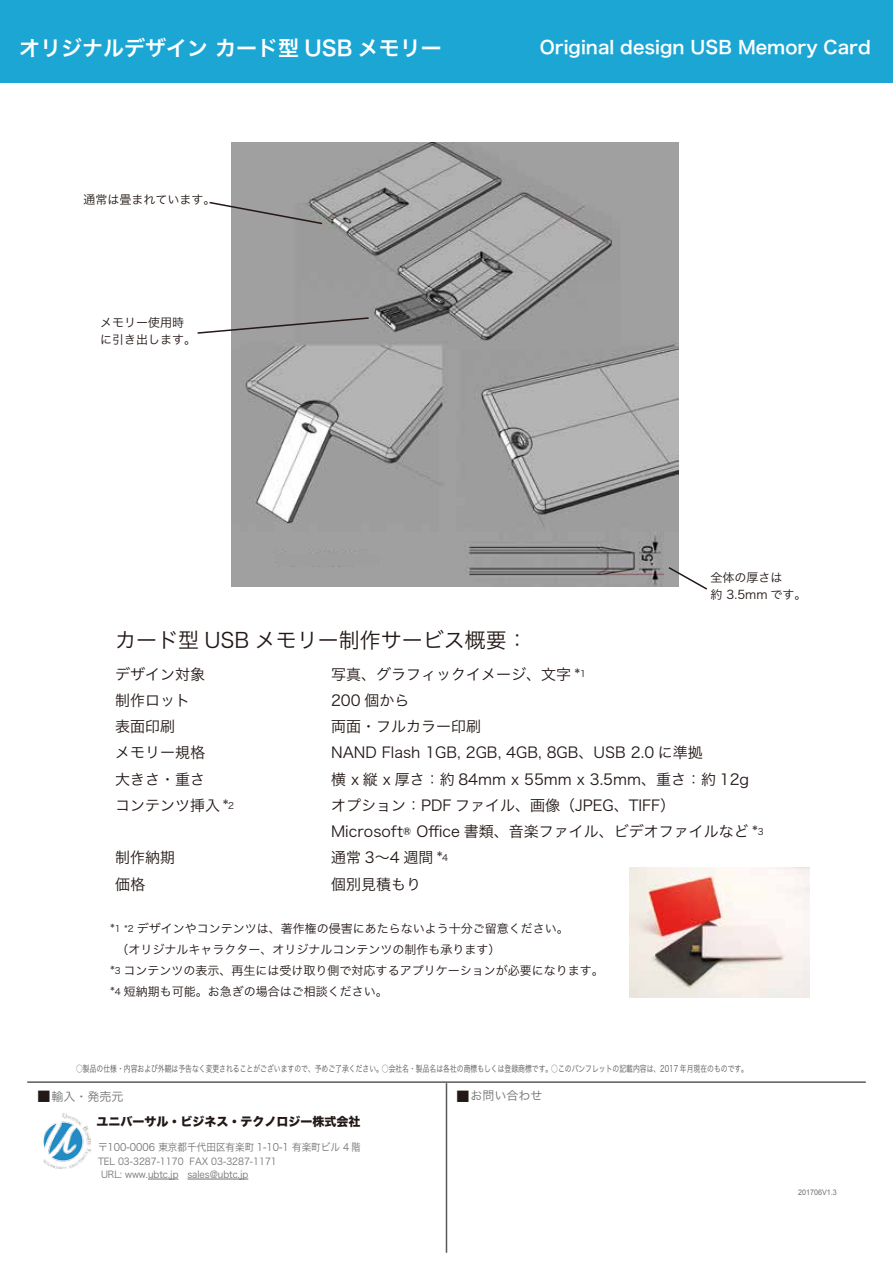
<style>
.page{position:relative;width:893px;height:1263px;background:#fff}
.page>*{position:absolute;margin:0;border:0;box-sizing:border-box;transform-origin:0 0}
.t1{font:21px "Hira Kaku Pro W6";color:#fff}
.t2{font:21px "Hira Kaku Pro W3";color:#221815}
.t3{font:18px "Hira Kaku Pro W6";color:#fff}
.t4{font:15px/26.2px "Hira Kaku Pro W3";color:#221815}
.t5{font:12px/21px "Hira Kaku Pro W3";color:#221815}
.t6{font:12px "Hira Kaku Std N W8";color:#221815}
.t7{font:12px "Hira Kaku Pro W3";color:#727171}
.t8{font:10.35px "Hira Kaku Pro W3";color:#727171;scale:.93 1}
.t9{font:9.6px/13.5px "Hira Kaku Pro W3";color:#727171;scale:.94 1}
.t10{font:9px "Hira Kaku Pro W3";color:#5a5858;scale:.76 1}
.t11{font:7.8px "Arial";color:#727171;scale:.93 1}
.s1{font-size:9px}
.s2{font-size:15px;color:#221815}
.s3{font-family:"Meiryo"}
</style>
<div class="page">
<img style="left:44px;top:1113px;width:47px;height:56px">
<hr style="left:148px;top:1179px;width:30px;height:1px;background:#727171">
<hr style="left:187px;top:1179px;width:61px;height:1px;background:#727171">
<hr style="left:446px;top:1083px;width:1px;height:170px;background:#5a5858">
<hr style="left:27px;top:1081px;width:839px;height:2px;background:#5a5858">
<div style="left:0;top:0;width:892px;height:83px;background:#1ba6d4"></div>
<img style="left:630px;top:868px;width:180px;height:130px">
<img style="left:231px;top:143px;width:447px;height:443px">
<div style="left:276px;top:554px;width:103px;height:11px;background:#9f9e9e"></div>
<svg style="left:197px;top:316px;width:173px;height:19px"></svg>
<svg style="left:209px;top:201px;width:115px;height:24px"></svg>
<svg style="left:667px;top:566px;width:40px;height:24px"></svg>
<h1 class="t1" style="left:19px;top:29px;width:424px">オリジナルデザイン カード型 USB メモリー</h1>
<p class="t3" style="left:540px;top:31px;width:333px">Original design USB Memory Card</p>
<p class="t5" style="left:84px;top:188px;width:133px">通常は畳まれています。</p>
<p class="t5" style="left:100px;top:313px;width:97px;line-height:16.5px">メモリー使用時に引き出します。</p>
<p class="t5" style="left:711px;top:568px;width:97px;line-height:16.5px">全体の厚さは<br>約 3.5mm です。</p>
<h1 class="t2" style="left:115px;top:621px;width:414px">カード型 USB メモリー制作サービス概要：</h1>
<p class="t4" style="left:115px;top:660px;width:91px">デザイン対象</p>
<p class="t4" style="left:331px;top:660px;width:256px">写真、グラフィックイメージ、文字 *<sup>1</sup></p>
<p class="t4" style="left:115px;top:686px;width:76px">制作ロット</p>
<p class="t4" style="left:331px;top:686px;width:80px">200 個から</p>
<p class="t4" style="left:115px;top:712px;width:61px">表面印刷</p>
<p class="t4" style="left:331px;top:712px;width:152px">両面・フルカラー印刷</p>
<p class="t4" style="left:115px;top:738px;width:91px">メモリー規格</p>
<p class="t4" style="left:331px;top:738px;width:373px">NAND Flash 1GB, 2GB, 4GB, 8GB、USB 2.0 に準拠</p>
<p class="t4" style="left:115px;top:765px;width:91px">大きさ・重さ</p>
<p class="t4" style="left:331px;top:765px;width:420px">横 x 縦 x 厚さ：約 84mm x 55mm x 3.5mm、重さ：約 12g</p>
<p class="t4" style="left:115px;top:791px;width:121px">コンテンツ挿入 *<sup>2</sup></p>
<p class="t4" style="left:331px;top:791px;width:434px">オプション：PDF ファイル、画像（JPEG、TIFF）<br>Microsoft® Office 書類、音楽ファイル、ビデオファイルなど *<sup>3</sup></p>
<p class="t4" style="left:115px;top:843px;width:61px">制作納期</p>
<p class="t4" style="left:331px;top:843px;width:119px">通常 3～4 週間 *<sup>4</sup></p>
<p class="t4" style="left:115px;top:870px;width:31px">価格</p>
<p class="t4" style="left:331px;top:870px;width:92px">個別見積もり</p>
<p class="t5" style="left:111px;top:917px;width:495px">*<span class="s1">1 *2</span> デザインやコンテンツは、著作権の侵害にあたらないよう十分ご留意ください。<br>　（オリジナルキャラクター、オリジナルコンテンツの制作も承ります）<br>*<span class="s1">3</span> コンテンツの表示、再生には受け取り側で対応するアプリケーションが必要になります。*<span class="s1">4</span> 短納期も可能。お急ぎの場合はご相談ください。</p>
<p class="t10" style="left:76px;top:1060px;width:886px">○製品の仕様・内容および外観は予告なく変更されることがございますので、予めご了承ください。○会社名・製品名は各社の商標もしくは登録商標です。○このパンフレットの記載内容は、2017 年月現在のものです。</p>
<p class="t7" style="left:37px;top:1086px;width:88px"><span class="s2">■</span>輸入・発売元</p>
<p class="t6" style="left:37px;top:1114px;width:325px"><span class="s3">　　　　　</span>ユニバーサル・ビジネス・テクノロジー株式会社</p>
<p class="t8" style="left:98px;top:1138px;width:284px">〒100-0006 東京都千代田区有楽町 1-10-1 有楽町ビル 4 階</p>
<p class="t9" style="left:101px;top:1153px;width:189px;text-indent:-3px">TEL 03-3287-1170 FAX 03-3287-1171<br>URL: www.ubtc.jp sales@ubtc.jp</p>
<p class="t7" style="left:456px;top:1085px;width:88px"><span class="s2">■</span>お問い合わせ</p>
<p class="t11" style="left:798px;top:1187px;width:43px">201706V1.3</p>
</div>
